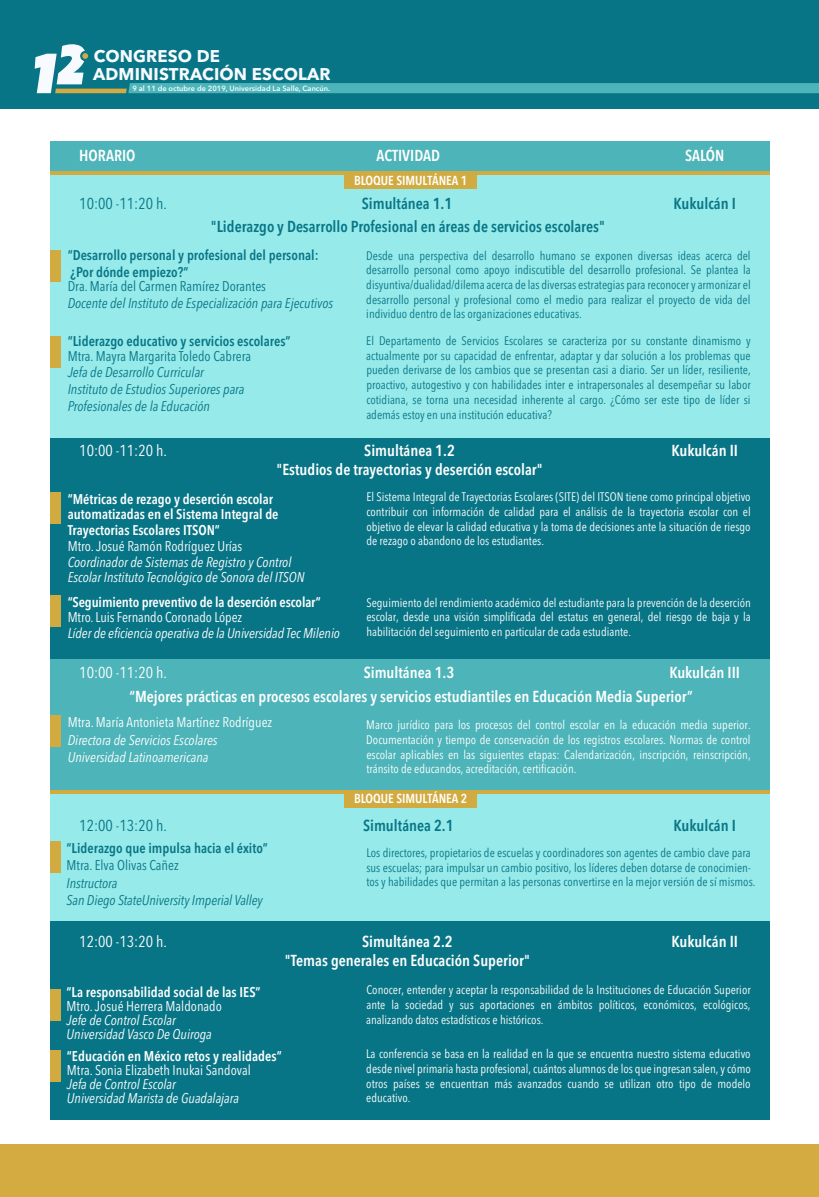
<style>
.page{position:relative;width:819px;height:1197px;background:#fff}
.page>*{position:absolute;margin:0;border:0;box-sizing:border-box;transform-origin:0 0}
.t1{font:700 16.8px/17.8px "Avenir Next LT Pro";letter-spacing:.01em;color:#f7fbff}
.t2{font:600 condensed 15.75px/19.2px "Avenir Next LT Pro";color:#fff;text-align:center}
.t3{font:600 condensed 15.75px "Avenir Next LT Pro";color:#087586}
.t4{font:condensed 15.75px "Avenir Next LT Pro";color:#fff}
.t5{font:condensed 15.75px "Avenir Next LT Pro";color:#087586}
.t6{font:italic condensed 14px/14px "Avenir Next LT Pro";color:#fff}
.t7{font:600 condensed 14px/15.8px "Avenir Next LT Pro";color:#fff}
.t8{font:italic condensed 14px/16.8px "Avenir Next LT Pro";color:#087586}
.t9{font:condensed 14px "Avenir Next LT Pro";color:#fff}
.t10{font:600 condensed 14px/16.8px "Avenir Next LT Pro";color:#087586}
.t11{font:condensed 14px "Avenir Next LT Pro";color:#087586}
.t12{font:600 condensed 12.95px "Avenir Next LT Pro";color:#fff}
.t13{font:condensed 12.25px/14.7px "Avenir Next LT Pro";color:#fff;text-align:justify}
.t14{font:condensed 12.25px/14.7px "Avenir Next LT Pro";color:#087586;text-align:justify}
.t15{font:600 7.52px "Avenir Next LT Pro";color:#f7fbff}
</style>
<div class="page">
<div style="left:0;top:0;width:819px;height:108px;background:#087586"></div>
<svg style="left:35px;top:44px;width:784px;height:49px"></svg>
<div style="left:0;top:1144px;width:819px;height:53px;background:#d3ab40"></div>
<div style="left:50px;top:792px;width:719px;height:130px;background:#96eaea"></div>
<div style="left:50px;top:921px;width:719px;height:199px;background:#087586"></div>
<div style="left:50px;top:174px;width:719px;height:265px;background:#96eaea"></div>
<div style="left:50px;top:658px;width:719px;height:134px;background:#4db4b9"></div>
<div style="left:50px;top:250px;width:11px;height:32px;background:#d1aa40"></div>
<div style="left:50px;top:336px;width:11px;height:32px;background:#d1aa40"></div>
<div style="left:50px;top:438px;width:719px;height:220px;background:#087586"></div>
<div style="left:50px;top:492px;width:11px;height:32px;background:#d1aa40"></div>
<div style="left:50px;top:595px;width:11px;height:32px;background:#d1aa40"></div>
<div style="left:50px;top:989px;width:11px;height:32px;background:#d1aa40"></div>
<div style="left:50px;top:842px;width:11px;height:31px;background:#d1aa40"></div>
<div style="left:50px;top:716px;width:11px;height:31px;background:#d1aa40"></div>
<div style="left:50px;top:1050px;width:11px;height:32px;background:#d1aa40"></div>
<div style="left:50px;top:141px;width:719px;height:34px;background:#4db4b9"></div>
<hr style="left:50px;top:172px;width:719px;height:3px;background:#d1aa40">
<div style="left:345px;top:172px;width:132px;height:17px;background:#d1aa40"></div>
<hr style="left:50px;top:790px;width:719px;height:4px;background:#d1aa40">
<div style="left:345px;top:790px;width:132px;height:18px;background:#d1aa40"></div>
<h1 class="t1" style="left:93px;top:47px;width:239px">CONGRESO DE<br>ADMINISTRACIÓN ESCOLAR</h1>
<p class="t15" style="left:132px;top:84px;width:199px">9 al 11 de octubre de 2019, Universidad La Salle, Cancún.</p>
<p class="t2" style="left:79px;top:146px;width:58px">HORARIO</p>
<p class="t2" style="left:377px;top:146px;width:65px">ACTIVIDAD</p>
<p class="t2" style="left:685px;top:146px;width:41px">SALÓN</p>
<p class="t12" style="left:354px;top:173px;width:115px">BLOQUE SIMULTÁNEA 1</p>
<p class="t3" style="left:211px;top:217px;width:396px">"Liderazgo y Desarrollo Profesional en áreas de servicios escolares"</p>
<p class="t5" style="left:79px;top:194px;width:89px">10:00 -11:20 h.</p>
<p class="t3" style="left:362px;top:194px;width:92px">Simultánea 1.1</p>
<p class="t3" style="left:674px;top:194px;width:64px">Kukulcán I</p>
<p class="t10" style="left:68px;top:246px;width:252px">“Desarrollo personal y profesional del personal: ¿Por dónde empiezo?”</p>
<p class="t11" style="left:68px;top:278px;width:200px">Dra. María del Carmen Ramírez Dorantes</p>
<p class="t8" style="left:68px;top:295px;width:267px">Docente del Instituto de Especialización para Ejecutivos</p>
<p class="t14" style="left:366px;top:248px;width:386px">Desde una perspectiva del desarrollo humano se exponen diversas ideas acerca del desarrollo personal como apoyo indiscutible del desarrollo profesional. Se plantea la disyuntiva/dualidad/dilema acerca de las diversas estrategias para reconocery armonizar el desarrollo personal y profesional como el medio para realizar el proyecto de vida del individuo dentro de las organizaciones educativas.</p>
<p class="t14" style="left:366px;top:333px;width:386px">El Departamento de Servicios Escolares se caracteriza por su constante dinamismo y actualmente por su capacidad de enfrentar, adaptar y dar solución a los problemas que pueden derivarse de los cambios que se presentan casi a diario. Ser un líder, resiliente, proactivo, autogestivo y con habilidades inter e intrapersonales al desempeñar su labor cotidiana, se torna una necesidad inherente al cargo. ¿Cómo ser este tipo de líder si además estoy en una institución educativa?</p>
<p class="t10" style="left:68px;top:332px;width:224px">“Liderazgo educativo y servicios escolares”</p>
<p class="t11" style="left:68px;top:348px;width:185px">Mtra. Mayra Margarita Toledo Cabrera</p>
<p class="t8" style="left:68px;top:364px;width:178px">Jefa de Desarrollo Curricular<br>Instituto de Estudios Superiores para<br>Profesionales de la Educación</p>
<p class="t4" style="left:79px;top:441px;width:89px">10:00 -11:20 h.</p>
<p class="t2" style="left:277px;top:441px;width:268px">Simultánea 1.2<br>"Estudios de trayectorias y deserción escolar"</p>
<p class="t7" style="left:68px;top:491px;width:212px">“Métricas de rezago y deserción escolar automatizadas en el Sistema Integral de<br>Trayectorias Escolares ITSON”</p>
<p class="t9" style="left:68px;top:538px;width:176px">Mtro.Josué Ramón Rodríguez Urías</p>
<p class="t6" style="left:68px;top:554px;width:238px;line-height:15.8px">Coordinador de Sistemas de Registro y Control<br>Escolar Instituto Tecnológico de Sonora del ITSON</p>
<p class="t2" style="left:672px;top:441px;width:68px">Kukulcán II</p>
<p class="t13" style="left:366px;top:489px;width:386px">El Sistema Integral de Trayectorias Escolares (SITE) del ITSON tiene como principal objetivo contribuir con información de calidad para el análisis de la trayectoria escolar con el objetivo de elevar la calidad educativa y la toma de decisiones ante la situación de riesgo de rezago o abandono de los estudiantes.</p>
<p class="t7" style="left:68px;top:594px;width:255px">“Seguimiento preventivo de la deserción escolar”</p>
<p class="t9" style="left:68px;top:609px;width:176px">Mtro.Luis Fernando Coronado López</p>
<p class="t6" style="left:68px;top:626px;width:274px">Líder de eficiencia operativa de la Universidad Tec Milenio</p>
<p class="t13" style="left:366px;top:595px;width:386px">Seguimiento del rendimiento académico del estudiante para la prevención de la deserción escolar, desde una visión simplificada del estatus en general, del riesgo de baja y la habilitación del seguimiento en particular de cada estudiante.</p>
<p class="t4" style="left:79px;top:663px;width:89px">10:00 -11:20 h.</p>
<p class="t2" style="left:364px;top:663px;width:92px">Simultánea 1.3</p>
<p class="t2" style="left:669px;top:663px;width:72px">Kukulcán III</p>
<p class="t2" style="left:129px;top:687px;width:565px">“Mejores prácticas en procesos escolares y servicios estudiantiles en Educación Media Superior”</p>
<p class="t9" style="left:68px;top:714px;width:206px">Mtra. María Antonieta Martínez Rodríguez</p>
<p class="t6" style="left:68px;top:731px;width:151px;line-height:17.5px">Directora de Servicios Escolares<br>Universidad Latinoamericana</p>
<p class="t13" style="left:366px;top:717px;width:386px">Marco jurídico para los procesos del control escolar en la educación media superior.<br>Documentación y tiempo de conservación de los registros escolares. Normas de control escolar aplicables en las siguientes etapas: Calendarización, inscripción, reinscripción, tránsito de educandos, acreditación, certificación.</p>
<p class="t12" style="left:354px;top:791px;width:115px">BLOQUE SIMULTÁNEA 2</p>
<p class="t5" style="left:79px;top:816px;width:89px">12:00 -13:20 h.</p>
<p class="t3" style="left:363px;top:816px;width:92px">Simultánea 2.1</p>
<p class="t10" style="left:67px;top:840px;width:203px">“Liderazgo que impulsa hacia el éxito”</p>
<p class="t11" style="left:67px;top:857px;width:114px">Mtra. Elva Olivas Cañez</p>
<p class="t8" style="left:67px;top:875px;width:198px">Instructora<br>San Diego StateUniversity Imperial Valley</p>
<p class="t3" style="left:674px;top:816px;width:64px">Kukulcán I</p>
<p class="t14" style="left:366px;top:845px;width:391px;text-align:left">Los directores, propietarios de escuelas y coordinadores son agentes de cambio clave para sus escuelas; para impulsar un cambio positivo, los líderes deben dotarse de conocimien&shy;tos y habilidades que permitan a las personas convertirse en la mejor versión de sí mismos.</p>
<p class="t2" style="left:672px;top:932px;width:68px">Kukulcán II</p>
<p class="t4" style="left:79px;top:932px;width:89px">12:00 -13:20 h.</p>
<p class="t2" style="left:285px;top:932px;width:246px">Simultánea 2.2<br>"Temas generales en Educación Superior"</p>
<p class="t7" style="left:67px;top:984px;width:196px">“La responsabilidad social de las IES”</p>
<p class="t9" style="left:67px;top:997px;width:157px">Mtro.Josué Herrera Maldonado</p>
<p class="t6" style="left:67px;top:1013px;width:147px">Jefe de Control Escolar<br>Universidad Vasco De Quiroga</p>
<p class="t13" style="left:366px;top:983px;width:386px">Conocer, entender y aceptar la responsabilidad de la Instituciones de Educación Superior ante la sociedad y sus aportaciones en ámbitos políticos, económicos, ecológicos, analizando datos estadísticos e históricos.</p>
<p class="t13" style="left:366px;top:1046px;width:386px">La conferencia se basa en la realidad en la que se encuentra nuestro sistema educativo desde nivel primaria hasta profesional, cuántos alumnos de los que ingresan salen, y cómo otros países se encuentran más avanzados cuando se utilizan otro tipo de modelo educativo.</p>
<p class="t7" style="left:67px;top:1049px;width:216px">“Educación en México retos y realidades”</p>
<p class="t9" style="left:67px;top:1062px;width:185px">Mtra. Sonia Elizabeth Inukai Sandoval</p>
<p class="t6" style="left:67px;top:1077px;width:174px">Jefa de Control Escolar<br>Universidad Marista de Guadalajara</p>
</div>
